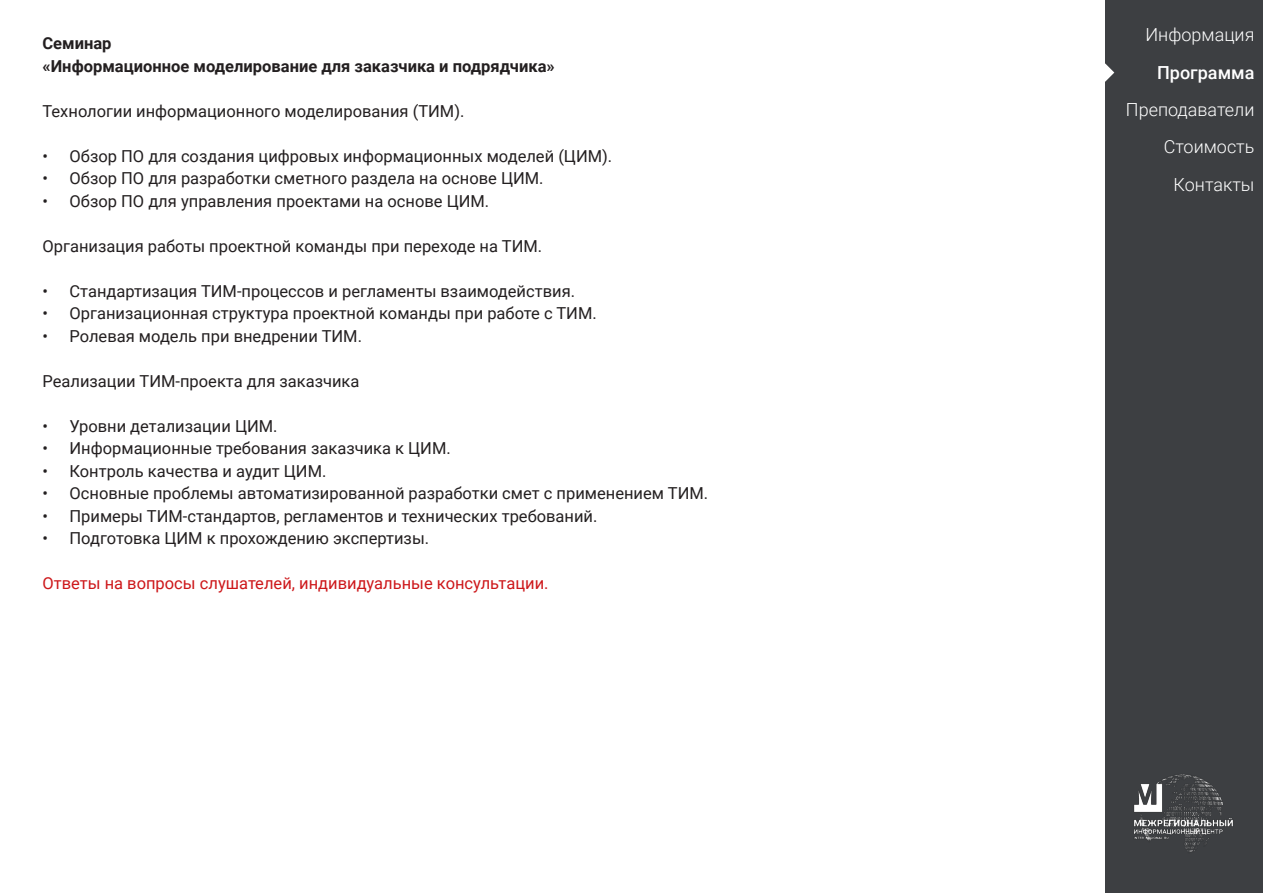
<style>
.page{position:relative;width:1263px;height:893px;background:#fff}
.page>*{position:absolute;margin:0;border:0;box-sizing:border-box;transform-origin:0 0}
.t1{font:300 18px/37.3px "Roboto";color:#fff;text-align:center}
.t2{font:500 18px "Roboto";color:#fff}
.t3{font:16.5px "Roboto";color:#231f20}
.t4{font:700 16.5px "Roboto";color:#231f20}
.t5{font:16.5px "Roboto";color:#cd171a}
</style>
<div class="page">
<div style="left:1105px;top:0;width:158px;height:893px;background:#3d3f42"></div>
<svg style="left:1105px;top:63px;width:9px;height:19px"></svg>
<img style="left:1134px;top:774px;width:99px;height:78px">
<p class="t4" style="left:43px;top:32px;width:71px">Семинар</p>
<p class="t4" style="left:43px;top:54px;width:514px">«Информационное моделирование для заказчика и подрядчика»</p>
<p class="t3" style="left:43px;top:99px;width:423px">Технологии информационного моделирования (ТИМ).</p>
<p class="t3" style="left:43px;top:144px;width:571px">• Обзор ПО для создания цифровых информационных моделей (ЦИМ).</p>
<p class="t3" style="left:43px;top:167px;width:503px">• Обзор ПО для разработки сметного раздела на основе ЦИМ.</p>
<p class="t3" style="left:43px;top:189px;width:448px">• Обзор ПО для управления проектами на основе ЦИМ.</p>
<p class="t3" style="left:43px;top:234px;width:501px">Организация работы проектной команды при переходе на ТИМ.</p>
<p class="t3" style="left:43px;top:279px;width:534px">• Стандартизация ТИМ-процессов и регламенты взаимодействия.</p>
<p class="t3" style="left:43px;top:302px;width:556px">• Организационная структура проектной команды при работе с ТИМ.</p>
<p class="t3" style="left:43px;top:324px;width:321px">• Ролевая модель при внедрении ТИМ.</p>
<p class="t3" style="left:43px;top:369px;width:318px">Реализации ТИМ-проекта для заказчика</p>
<p class="t3" style="left:43px;top:414px;width:237px">• Уровни детализации ЦИМ.</p>
<p class="t3" style="left:43px;top:437px;width:410px">• Информационные требования заказчика к ЦИМ.</p>
<p class="t3" style="left:43px;top:459px;width:285px">• Контроль качества и аудит ЦИМ.</p>
<p class="t3" style="left:43px;top:482px;width:667px">• Основные проблемы автоматизированной разработки смет с применением ТИМ.</p>
<p class="t3" style="left:43px;top:504px;width:556px">• Примеры ТИМ-стандартов, регламентов и технических требований.</p>
<p class="t3" style="left:43px;top:527px;width:388px">• Подготовка ЦИМ к прохождению экспертизы.</p>
<p class="t5" style="left:43px;top:572px;width:508px">Ответы на вопросы слушателей, индивидуальные консультации.</p>
<p class="t1" style="left:1145px;top:15px;width:110px">Информация</p>
<p class="t2" style="left:1157px;top:60px;width:99px">Программа</p>
<p class="t1" style="left:1126px;top:90px;width:130px">Преподаватели</p>
<p class="t1" style="left:1164px;top:128px;width:92px">Стоимость<br>Контакты</p>
</div>
